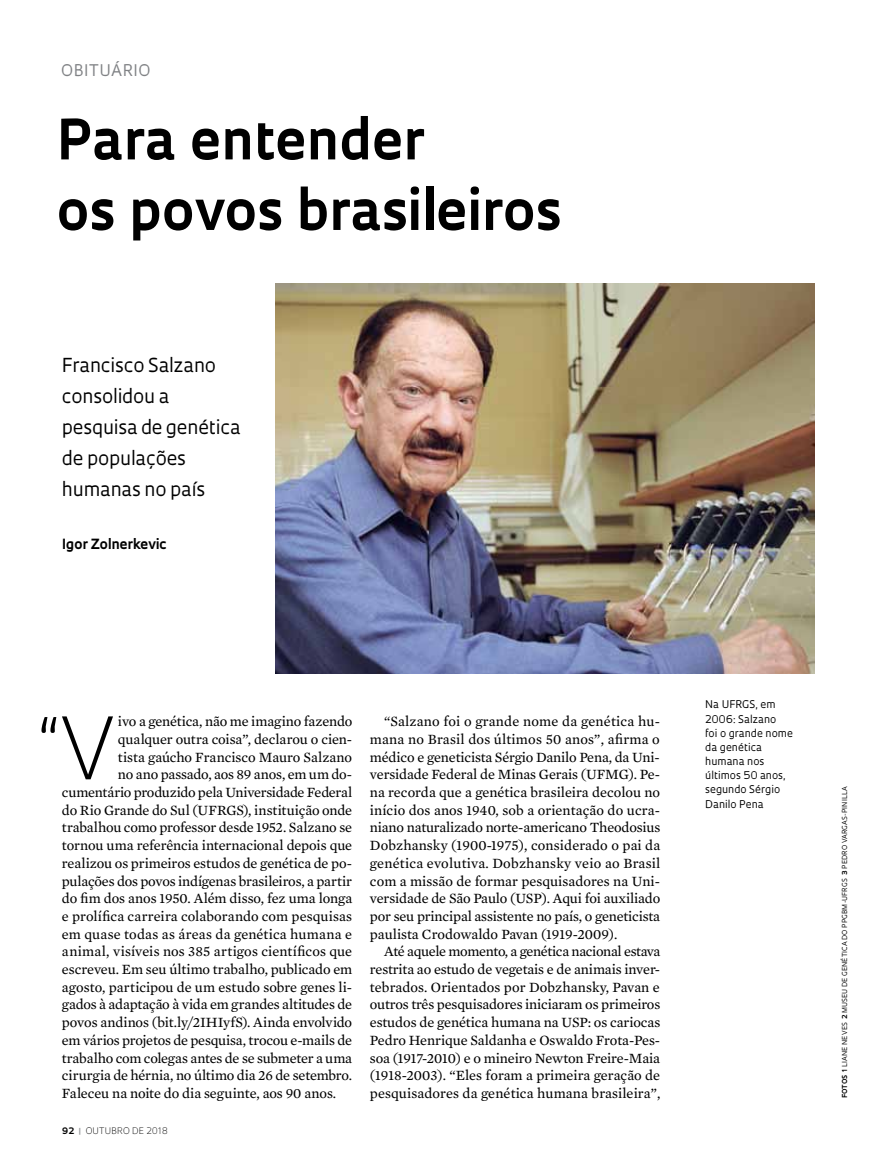
<style>
.page{position:relative;width:885px;height:1169px;background:#fff}
.page>*{position:absolute;margin:0;border:0;box-sizing:border-box;transform-origin:0 0}
.t1{font:300 83.55px "Oculum";color:#000}
.t2{font:300 76.5px "Oculum";color:#000}
.t3{font:700 54px/70.5px "Oculum";color:#000}
.t4{font:18.75px/30.9px "Oculum";letter-spacing:-.01em;color:#000}
.t5{font:15.6px "Oculum";letter-spacing:.035em;color:#808285}
.t6{font:14.4px/17.7px "Mercury Text G2";letter-spacing:-.005em;color:#000;text-align:justify}
.t7{font:700 13.65px "Oculum";letter-spacing:-.005em;color:#000}
.t8{font:10.35px/14.1px "Oculum";color:#000}
.t9{font:300 8.7px "Oculum";letter-spacing:.015em;color:#000}
.t10{font:6.75px "Oculum";letter-spacing:.015em;color:#000}
.s1{font-weight:700}
.s2{font-weight:700;color:#939598}
</style>
<div class="page">
<img style="left:275px;top:283px;width:539px;height:390px">
<p class="t5" style="left:61px;top:60px;width:91px">obituário</p>
<h3 class="t3" style="left:56px;top:101px;width:506px">Para entender<br>os povos brasileiros</h3>
<h3 class="t4" style="left:62px;top:349px;width:180px">Francisco Salzano consolidou a pesquisa de genética de populações humanas no país</h3>
<p class="t7" style="left:62px;top:534px;width:106px">Igor Zolnerkevic</p>
<h1 class="t1" style="left:60px;top:691px;width:59px">V</h1>
<p class="t6" style="left:118px;top:711px;width:236px">ivo a genética, não me imagino fazendo</p>
<h2 class="t2" style="left:35px;top:693px;width:34px">“</h2>
<p class="t6" style="left:118px;top:729px;width:236px">qualquer outra coisa”, declarou o cien-</p>
<p class="t6" style="left:118px;top:747px;width:236px">tista gaúcho Francisco Mauro Salzano</p>
<p class="t6" style="left:118px;top:765px;width:236px">no ano passado, aos 89 anos, em um do-</p>
<p class="t6" style="left:62px;top:782px;width:292px">cumentário produzido pela Universidade Federal</p>
<p class="t6" style="left:62px;top:800px;width:292px">do Rio Grande do Sul (UFRGS), instituição onde</p>
<p class="t6" style="left:62px;top:818px;width:292px">trabalhou como professor desde 1952. Salzano se</p>
<p class="t6" style="left:62px;top:835px;width:292px">tornou uma referência internacional depois que</p>
<p class="t6" style="left:62px;top:853px;width:292px">realizou os primeiros estudos de genética de po-</p>
<p class="t6" style="left:62px;top:871px;width:292px">pulações dos povos indígenas brasileiros, a partir</p>
<p class="t6" style="left:62px;top:888px;width:292px">do fim dos anos 1950. Além disso, fez uma longa</p>
<p class="t6" style="left:62px;top:906px;width:292px">e prolífica carreira colaborando com pesquisas</p>
<p class="t6" style="left:62px;top:924px;width:292px">em quase todas as áreas da genética humana e</p>
<p class="t6" style="left:62px;top:942px;width:292px">animal, visíveis nos 385 artigos científicos que</p>
<p class="t6" style="left:62px;top:959px;width:292px">escreveu. Em seu último trabalho, publicado em</p>
<p class="t6" style="left:62px;top:977px;width:292px">agosto, participou de um estudo sobre genes li-</p>
<p class="t6" style="left:62px;top:995px;width:292px">gados à adaptação à vida em grandes altitudes de</p>
<p class="t6" style="left:62px;top:1012px;width:292px">povos andinos (bit.ly/2IHIyfS). Ainda envolvido</p>
<p class="t6" style="left:62px;top:1030px;width:292px">em vários projetos de pesquisa, trocou e-mails de</p>
<p class="t6" style="left:62px;top:1048px;width:292px">trabalho com colegas antes de se submeter a uma</p>
<p class="t6" style="left:62px;top:1065px;width:292px">cirurgia de hérnia, no último dia 26 de setembro.</p>
<p class="t6" style="left:62px;top:1083px;width:276px">Faleceu na noite do dia seguinte, aos 90 anos.</p>
<p class="t9" style="left:62px;top:1124px;width:108px"><span class="s1">92</span> <span class="s2">|</span> OUTUBRO DE 2018</p>
<p class="t6" style="left:370px;top:711px;width:292px;text-indent:14px">“Salzano foi o grande nome da genética hu&shy;mana no Brasil dos últimos 50 anos”, afirma o médico e geneticista Sérgio Danilo Pena, da Uni&shy;versidade Federal de Minas Gerais (UFMG). Pe&shy;na recorda que a genética brasileira decolou no início dos anos 1940, sob a orientação do ucra&shy;niano naturalizado norte-americano Theodosius Dobzhansky (1900-1975), considerado o pai da genética evolutiva. Dobzhansky veio ao Brasil com a missão de formar pesquisadores na Uni&shy;versidade de São Paulo (USP). Aqui foi auxiliado por seu principal assistente no país, o geneticista paulista Crodowaldo Pavan (1919-2009).</p>
<p class="t6" style="left:370px;top:942px;width:292px;text-indent:14px">Até aquele momento, a genética nacional estava restrita ao estudo de vegetais e de animais inver&shy;tebrados. Orientados por Dobzhansky, Pavan e outros três pesquisadores iniciaram os primeiros estudos de genética humana na USP: os cariocas Pedro Henrique Saldanha e Oswaldo Frota-Pes&shy;soa (1917-2010) e o mineiro Newton Freire-Maia (1918-2003). “Eles foram a primeira geração de pesquisadores da genética humana brasileira”,</p>
<p class="t8" style="left:705px;top:697px;width:89px">Na UFRGS, em<br>2006: Salzano<br>foi o grande nome da genética humana nos últimos 50 anos, segundo Sérgio<br>Danilo Pena</p>
<p class="t10" style="left:840px;top:1098px;width:313px;rotate:-90deg"><span class="s1">fotos 1</span> Lian e Neves <span class="s1">2</span> Museu de Gen ética do PPGBM-UFRGS <span class="s1">3</span> Pedro Vargas-Pin illa</p>
</div>
